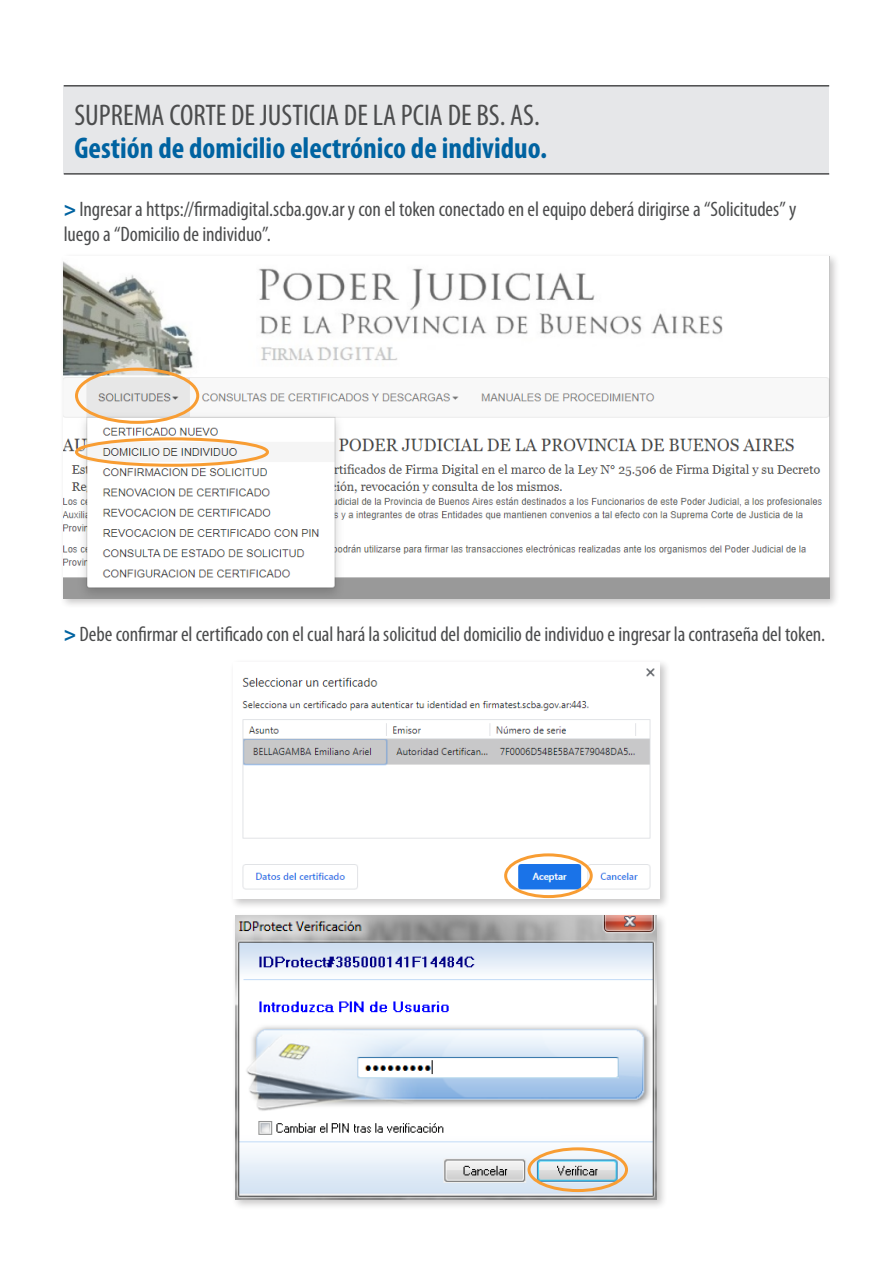
<style>
.page{position:relative;width:893px;height:1263px;background:#fff}
.page>*{position:absolute;margin:0;border:0;box-sizing:border-box;transform-origin:0 0}
.t1{font:700 condensed 30px "Myriad Pro";color:#0063a1}
.t2{font:condensed 30px "Myriad Pro";color:#4b4c4d}
.t3{font:condensed 21px/25.5px "Myriad Pro";letter-spacing:-.005em;color:#4b4c4d}
.s1{font-weight:900;color:#0063a1}
</style>
<div class="page">
<div style="left:64px;top:85px;width:765px;height:88px;background:#e6e7e9"></div>
<hr style="left:64px;top:85px;width:765px;height:2px;background:#4b4c4d">
<hr style="left:64px;top:173px;width:765px;height:2px;background:#4b4c4d">
<div style="left:59px;top:252px;width:781px;height:357px;background:#231f20;opacity:.25"></div>
<img style="left:63px;top:256px;width:766px;height:342px">
<div style="left:75px;top:368px;width:124px;height:56px;border:3px solid #f89d33;border-radius:50%"></div>
<div style="left:75px;top:437px;width:194px;height:30px;border:3px solid #f89d33;border-radius:50%"></div>
<div style="left:229px;top:658px;width:441px;height:251px;background:#231f20;opacity:.25"></div>
<img style="left:233px;top:662px;width:426px;height:237px">
<div style="left:231px;top:912px;width:436px;height:297px;background:#231f20;opacity:.25"></div>
<img style="left:235px;top:916px;width:422px;height:283px">
<div style="left:248px;top:768px;width:360px;height:23px;background:#fff"></div>
<div style="left:504px;top:853px;width:89px;height:45px;border:3px solid #f89d33;border-radius:50%"></div>
<div style="left:527px;top:1147px;width:101px;height:45px;border:3px solid #f89d33;border-radius:50%"></div>
<p class="t2" style="left:74px;top:96px;width:467px">SUPREMA CORTE DE JUSTICIA DE LA PCIA DE BS. AS.</p>
<p class="t1" style="left:74px;top:129px;width:474px">Gestión de domicilio electrónico de individuo.</p>
<p class="t3" style="left:64px;top:196px;width:734px"><span class="s1">&gt;</span> Ingresar a https://firmadigital.scba.gov.ar y con el token conectado en el equipo deberá dirigirse a “Solicitudes” y luego a “Domicilio de individuo”.</p>
<p class="t3" style="left:64px;top:621px;width:763px"><span class="s1">&gt;</span> Debe confirmar el certificado con el cual hará la solicitud del domicilio de individuo e ingresar la contraseña del token.</p>
</div>
